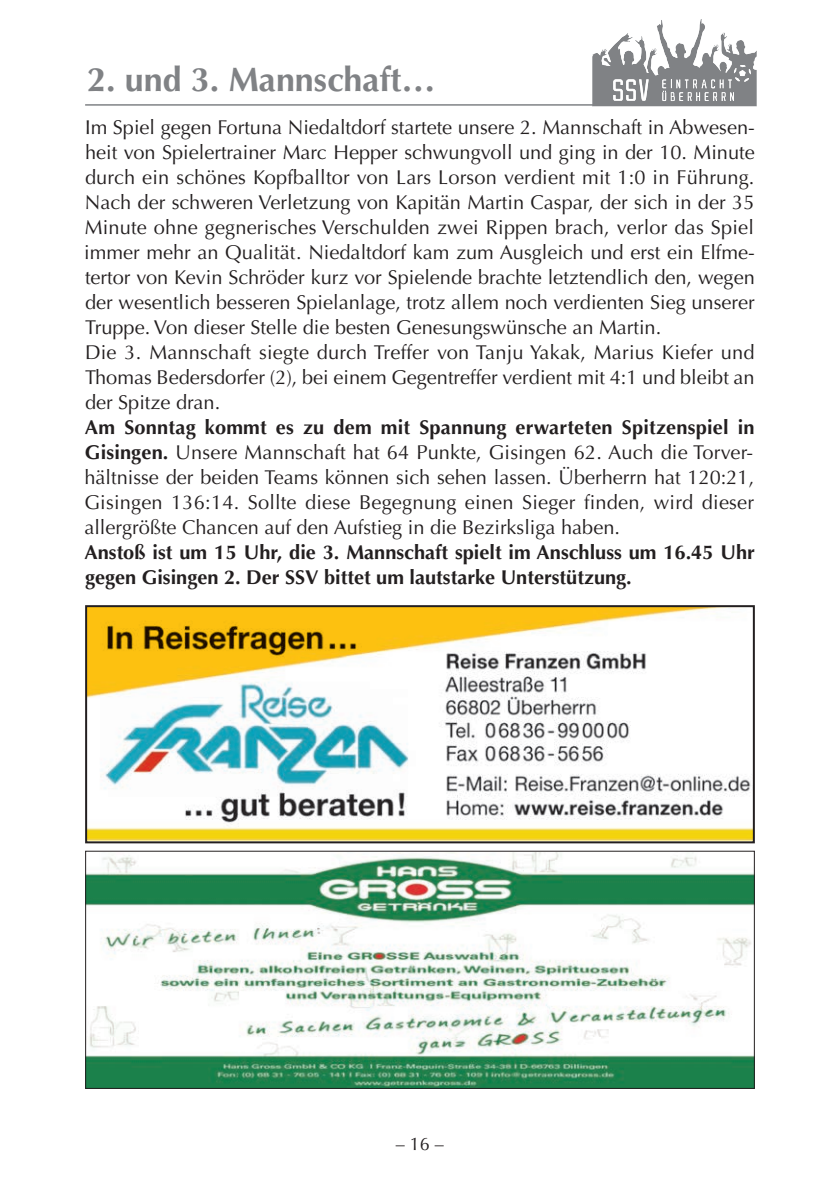
<style>
.page{position:relative;width:840px;height:1191px;background:#fff}
.page>*{position:absolute;margin:0;border:0;box-sizing:border-box;transform-origin:0 0}
.t1{font:700 34px "Optima";color:#808285}
.t2{font:20px/25px "Optima";color:#231f20}
.t3{font:700 20px/25px "Optima";color:#231f20}
.t4{font:18px "Optima";color:#231f20}
.s1{font-weight:700}
</style>
<div class="page">
<svg style="left:592px;top:20px;width:164px;height:87px"></svg>
<hr style="left:85px;top:104px;width:669px;height:2px;background:#808285">
<img style="left:87px;top:852px;width:665px;height:235px">
<div style="left:85px;top:850px;width:669px;height:239px;border:1px solid #231f20"></div>
<img style="left:88px;top:608px;width:663px;height:232px">
<div style="left:85px;top:605px;width:669px;height:238px;border:2px solid #231f20"></div>
<h1 class="t1" style="left:87px;top:66px;width:350px">2. und 3. Mannschaft…</h1>
<p class="t2" style="left:84px;top:117px;width:671px">Im Spiel gegen Fortuna Niedaltdorf startete unsere 2. Mannschaft in Abwesen&shy;heit von Spielertrainer Marc Hepper schwungvoll und ging in der 10. Minute durch ein schönes Kopfballtor von Lars Lorson verdient mit 1:0 in Führung.<br>Nach der schweren Verletzung von Kapitän Martin Caspar, der sich in der 35<br>Minute ohne gegnerisches Verschulden zwei Rippen brach, verlor das Spiel immer mehr an Qualität. Niedaltdorf kam zum Ausgleich und erst ein Elfme&shy;tertor von Kevin Schröder kurz vor Spielende brachte letztendlich den, wegen der wesentlich besseren Spielanlage, trotz allem noch verdienten Sieg unserer Truppe. Von dieser Stelle die besten Genesungswünsche an Martin.<br>Die 3. Mannschaft siegte durch Treffer von Tanju Yakak, Marius Kiefer und Thomas Bedersdorfer (2), bei einem Gegentreffer verdient mit 4:1 und bleibt an der Spitze dran.</p>
<p class="t2" style="left:84px;top:417px;width:671px;text-align:justify"><span class="s1">Am Sonntag kommt es zu dem mit Spannung erwarteten Spitzenspiel in Gisingen.</span> Unsere Mannschaft hat 64 Punkte, Gisingen 62. Auch die Torver&shy;hältnisse der beiden Teams können sich sehen lassen. Überherrn hat 120:21, Gisingen 136:14. Sollte diese Begegnung einen Sieger finden, wird dieser allergrößte Chancen auf den Aufstieg in die Bezirksliga haben.</p>
<p class="t3" style="left:84px;top:542px;width:671px">Anstoß ist um 15 Uhr, die 3. Mannschaft spielt im Anschluss um 16.45 Uhr gegen Gisingen 2. Der SSV bittet um lautstarke Unterstützung.</p>
<p class="t4" style="left:396px;top:1136px;width:49px">– 16 –</p>
</div>
